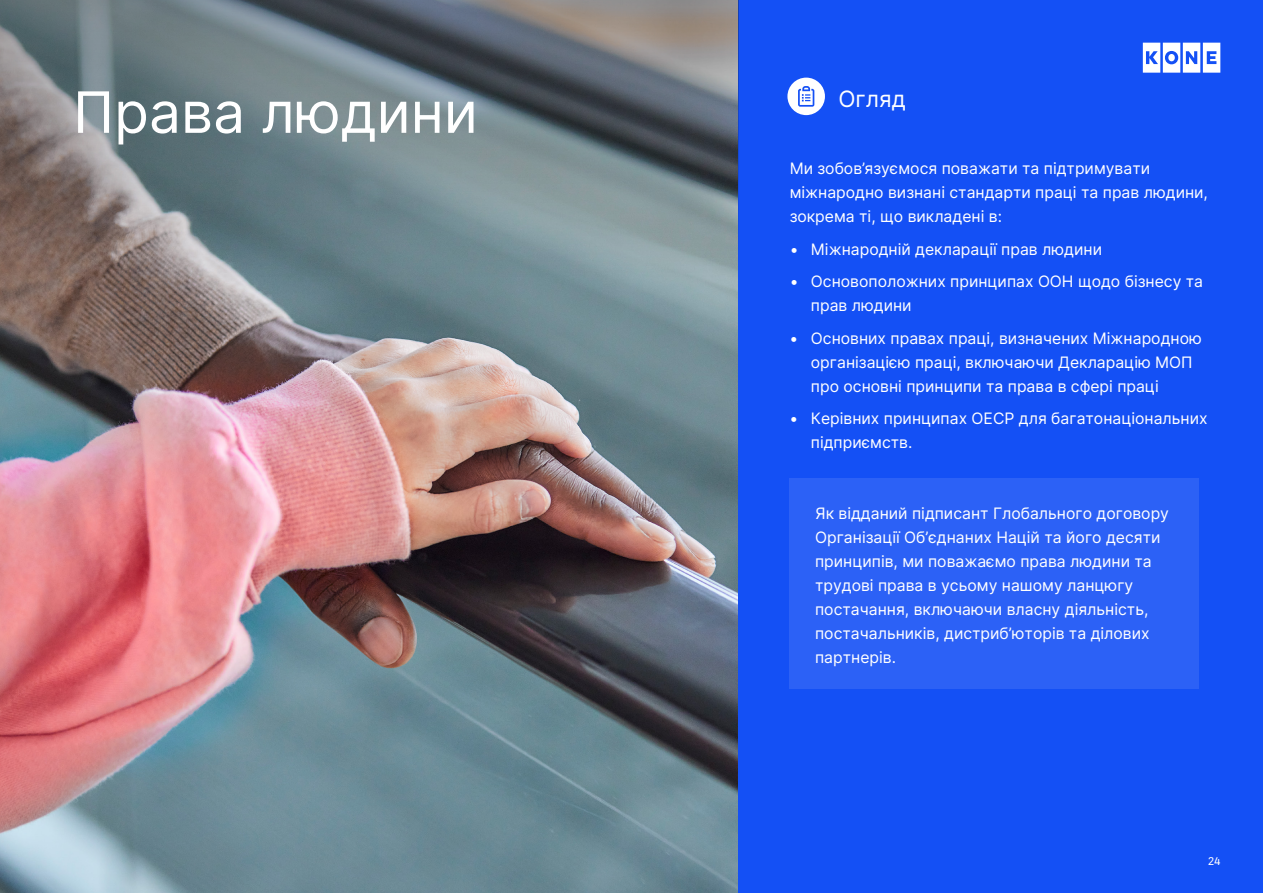
<style>
.page{position:relative;width:1263px;height:893px;background:#fff}
.page>*{position:absolute;margin:0;border:0;box-sizing:border-box;transform-origin:0 0}
.t1{font:57px "Inter";color:#fff}
.t2{font:22.5px "Inter";color:#fff}
.t3{font:15.75px/24px "Inter";color:#fff}
.t4{font:12px "KONE Information";color:#fff}
</style>
<div class="page">
<img style="left:0;top:281px;width:738px;height:612px">
<div style="left:738px;top:0;width:525px;height:893px;background:#1450f5"></div>
<svg style="left:0;top:0;width:738px;height:281px;background:#717d81"></svg>
<svg style="left:1143px;top:43px;width:77px;height:30px"></svg>
<div style="left:787px;top:78px;width:38px;height:37px;background:#fff;border-radius:50%"></div>
<svg style="left:798px;top:86px;width:16px;height:21px"></svg>
<div style="left:790px;top:479px;width:409px;height:210px;background:#2c61f6"></div>
<h1 class="t1" style="left:73px;top:71px;width:406px">Права людини</h1>
<h2 class="t2" style="left:838px;top:83px;width:69px">Огляд</h2>
<p class="t3" style="left:790px;top:156px;width:420px">Ми зобов’язуємося поважати та підтримувати міжнародно визнані стандарти праці та прав людини, зокрема ті, що викладені в:</p>
<p class="t3" style="left:790px;top:237px;width:314px">• Міжнародній декларації прав людини</p>
<p class="t3" style="left:811px;top:269px;width:394px;text-indent:-21px">• Основоположних принципах ООН щодо бізнесу та прав людини</p>
<p class="t3" style="left:811px;top:326px;width:392px;text-indent:-21px">• Основних правах праці, визначених Міжнародною організацією праці, включаючи Декларацію МОП про основні принципи та права в сфері праці</p>
<p class="t3" style="left:811px;top:406px;width:398px;text-indent:-21px">• Керівних принципах ОЕСР для багатонаціональних підприємств.</p>
<p class="t3" style="left:815px;top:501px;width:355px">Як відданий підписант Глобального договору Організації Об’єднаних Націй та його десяти принципів, ми поважаємо права людини та трудові права в усьому нашому ланцюгу постачання, включаючи власну діяльність, постачальників, дистриб’юторів та ділових партнерів.</p>
<p class="t4" style="left:1208px;top:853px;width:14px">24</p>
</div>
